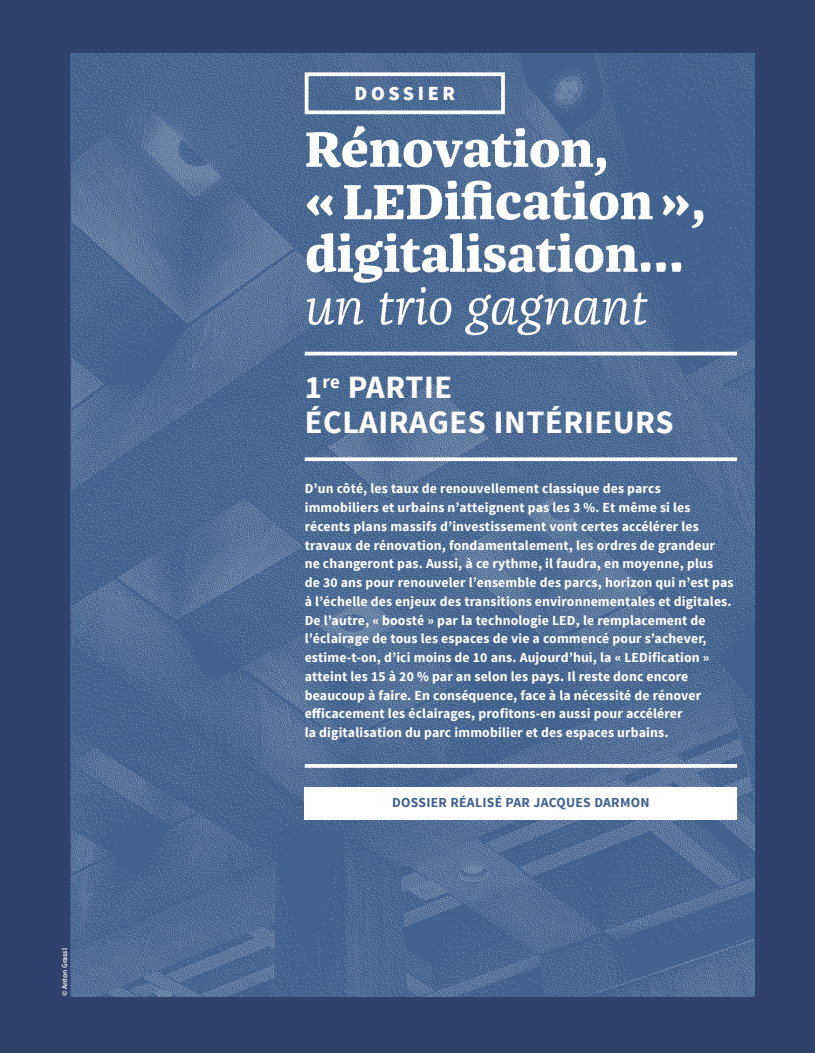
<style>
.page{position:relative;width:815px;height:1053px;background:#fff}
.page>*{position:absolute;margin:0;border:0;box-sizing:border-box;transform-origin:0 0}
.t1{font:800 51.25px/52.5px "Franziska Offc";color:#fff}
.t2{font:italic 51.25px "Franziska Offc";color:#fff}
.t3{font:700 32.5px/35px "Source Sans Pro";letter-spacing:.02em;color:#fff}
.t4{font:900 20px "Source Sans Pro";letter-spacing:.18em;color:#fff}
.t5{font:700 13.75px/18.8px "Source Sans Pro";letter-spacing:.01em;color:#fff}
.t6{font:700 13.75px "Source Sans Pro";letter-spacing:.02em;color:#42638e}
.t7{font:600 7.5px "Source Sans Pro";color:#fff}
</style>
<div class="page">
<div style="left:0;top:0;width:815px;height:1052px;background:#30416c"></div>
<img style="left:71px;top:53px;width:684px;height:943px">
<div style="left:305px;top:72px;width:200px;height:42px;border:4px solid #fff"></div>
<div style="left:305px;top:787px;width:432px;height:32px;background:#fff"></div>
<svg style="left:305px;top:351px;width:432px;height:4px;background:#dfe4eb"></svg>
<svg style="left:305px;top:457px;width:432px;height:4px;background:#eff1f5"></svg>
<hr style="left:305px;top:764px;width:432px;height:3px;background:#fff">
<p class="t7" style="left:60px;top:995px;width:49px;rotate:-90deg">© Anton Grassl</p>
<h3 class="t4" style="left:355px;top:80px;width:102px">DOSSIER</h3>
<h1 class="t1" style="left:305px;top:123px;width:403px">Rénovation,<br>« LEDification », digitalisation…</h1>
<h1 class="t2" style="left:305px;top:278px;width:345px">un trio gagnant</h1>
<h2 class="t3" style="left:305px;top:371px;width:370px">1<sup>re</sup> PARTIE<br>ÉCLAIRAGES INTÉRIEURS</h2>
<p class="t5" style="left:305px;top:479px;width:430px">D’un côté, les taux de renouvellement classique des parcs immobiliers et urbains n’atteignent pas les 3 %. Et même si les récents plans massifs d’investissement vont certes accélérer les travaux de rénovation, fondamentalement, les ordres de grandeur<br>ne changeront pas. Aussi, à ce rythme, il faudra, en moyenne, plus<br>de 30 ans pour renouveler l’ensemble des parcs, horizon qui n’est pas à l’échelle des enjeux des transitions environnementales et digitales.<br>De l’autre, « boosté » par la technologie LED, le remplacement de l’éclairage de tous les espaces de vie a commencé pour s’achever, estime-t-on, d’ici moins de 10 ans. Aujourd’hui, la « LEDification » atteint les 15 à 20 % par an selon les pays. Il reste donc encore beaucoup à faire. En conséquence, face à la nécessité de rénover efficacement les éclairages, profitons-en aussi pour accélérer<br>la digitalisation du parc immobilier et des espaces urbains.</p>
<p class="t6" style="left:392px;top:793px;width:259px">DOSSIER RÉALISÉ PAR JACQUES DARMON</p>
</div>
